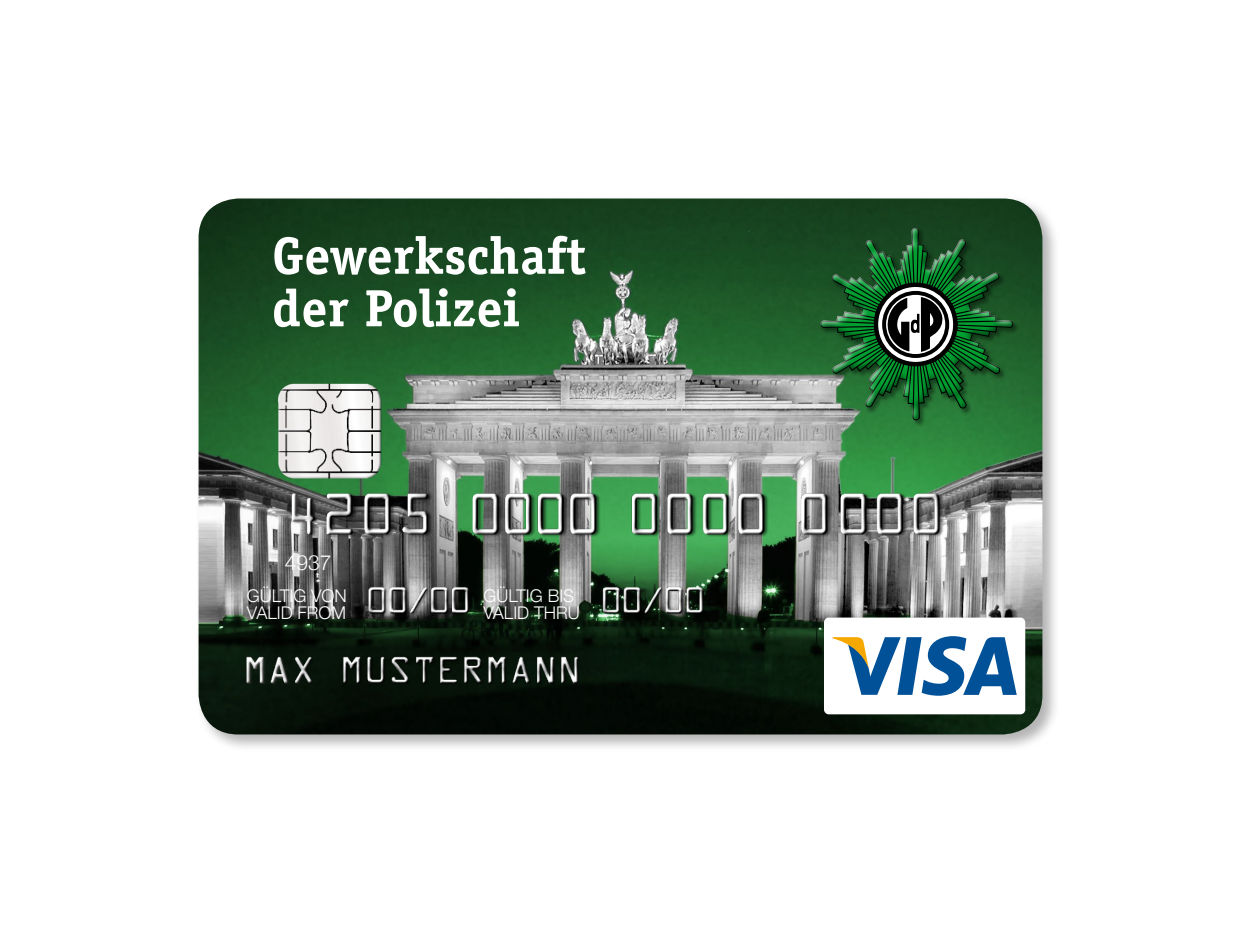
<style>
.page{position:relative;width:1241px;height:933px;background:#fff}
.page>*{position:absolute;margin:0;border:0;box-sizing:border-box;transform-origin:0 0}
.t1{font:700 52.5px/52.5px "Officina Serif";color:#fff}
.t2{font:300 21px "Helvetica Neue";color:#fff}
.t3{font:300 17.5px/17.5px "Helvetica Neue";color:#fff}
</style>
<div class="page">
<div style="left:194px;top:194px;width:865px;height:557px;background:#000;opacity:.3"></div>
<img style="left:198px;top:198px;width:844px;height:536px">
<div style="left:823px;top:617px;width:202px;height:97px;background:#fff;border-radius:5px"></div>
<svg style="left:832px;top:636px;width:184px;height:59px"></svg>
<div style="left:819px;top:228px;width:199px;height:199px;background:#000;opacity:.4"></div>
<div style="left:814px;top:224px;width:203px;height:199px;background:#000;opacity:.5"></div>
<h1 class="t1" style="left:272px;top:229px;width:316px">Gewerkschaft der Polizei</h1>
<p class="t2" style="left:285px;top:549px;width:48px">4937</p>
<p class="t3" style="left:247px;top:586px;width:101px">GÜLTIG VON<br>VALID FROM</p>
<p class="t3" style="left:483px;top:586px;width:98px">GÜLTIG BIS<br>VALID THRU</p>
</div>
